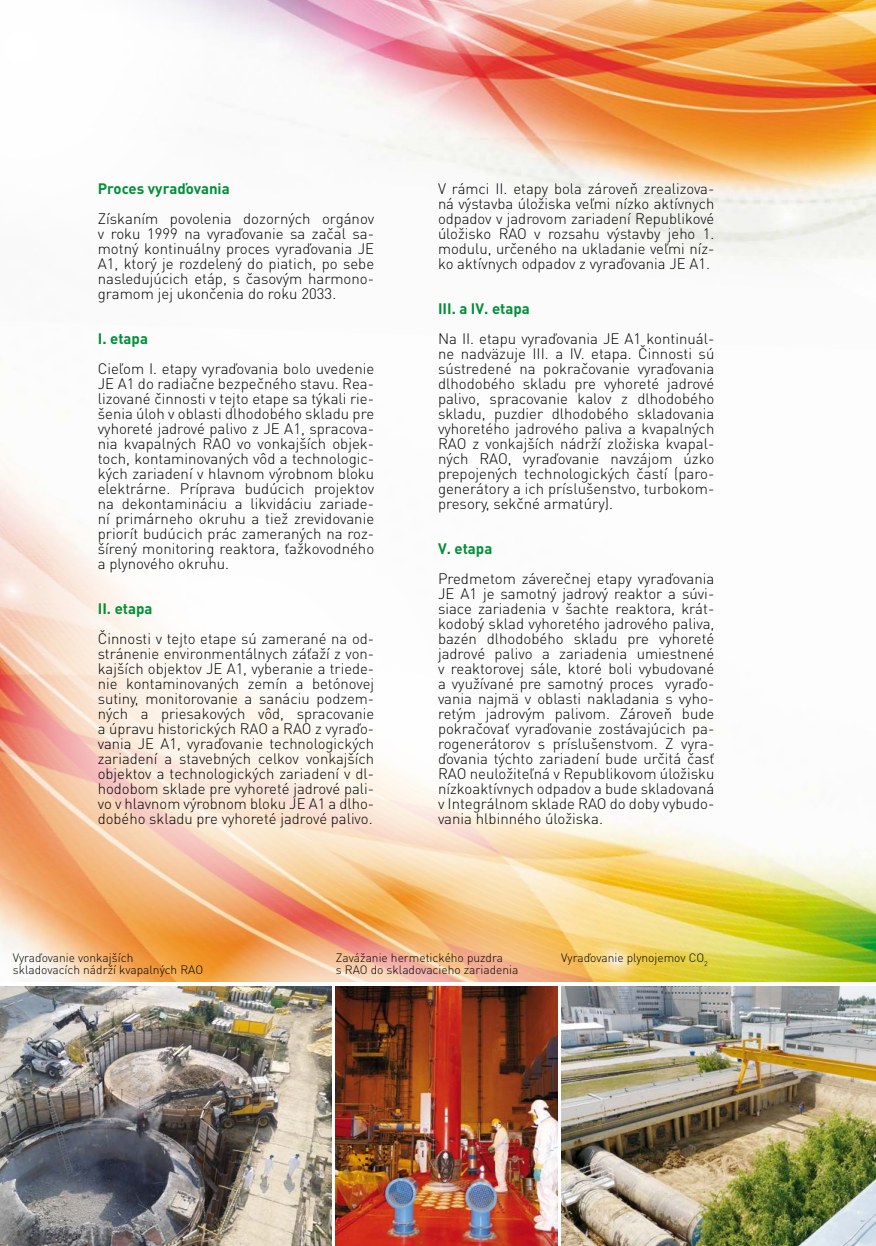
<style>
.page{position:relative;width:876px;height:1246px;background:#fff}
.page>*{position:absolute;margin:0;border:0;box-sizing:border-box;transform-origin:0 0}
.t1{font:300 15px/15px "DIN Pro";color:#000;text-align:justify}
.t2{font:700 15px "DIN Pro";color:#009037}
.t3{font:300 12px/12px "DIN Pro";color:#000}
</style>
<div class="page">
<img style="left:0;top:459px;width:876px;height:523px">
<img style="left:222px;top:0;width:654px;height:267px">
<hr style="left:0;top:642px;width:1px;height:604px;background:#fff">
<svg style="left:160px;top:0;width:62px;height:29px;fill:#f5f4f8"></svg>
<svg style="left:0;top:460px;width:479px;height:485px"></svg>
<svg style="left:0;top:580px;width:334px;height:361px"></svg>
<svg style="left:363px;top:652px;width:277px;height:277px"></svg>
<svg style="left:258px;top:620px;width:277px;height:277px"></svg>
<svg style="left:179px;top:915px;width:306px;height:306px"></svg>
<svg style="left:334px;top:876px;width:306px;height:306px;background:#f4c58c"></svg>
<img style="left:336px;top:986px;width:221px;height:260px">
<img style="left:561px;top:986px;width:315px;height:260px">
<img style="left:0;top:986px;width:332px;height:260px">
<p class="t2" style="left:98px;top:179px;width:133px">Proces vyraďovania</p>
<p class="t1" style="left:98px;top:211px;width:278px">Získaním povolenia dozorných orgánov v roku 1999 na vyraďovanie sa začal sa&shy;motný kontinuálny proces vyraďovania JE A1, ktorý je rozdelený do piatich, po sebe nasledujúcich etáp, s časovým harmono&shy;gramom jej ukončenia do roku 2033.</p>
<p class="t2" style="left:98px;top:329px;width:52px">I. etapa</p>
<p class="t1" style="left:98px;top:361px;width:278px">Cieľom I. etapy vyraďovania bolo uvedenie JE A1 do radiačne bezpečného stavu. Rea&shy;lizované činnosti v tejto etape sa týkali rie&shy;šenia úloh v oblasti dlhodobého skladu pre vyhoreté jadrové palivo z JE A1, spracova&shy;nia kvapalných RAO vo vonkajších objek&shy;toch, kontaminovaných vôd a technologic&shy;kých zariadení v hlavnom výrobnom bloku elektrárne. Príprava budúcich projektov na dekontamináciu a likvidáciu zariade&shy;ní primárneho okruhu a tiež zrevidovanie priorít budúcich prác zameraných na roz&shy;šírený monitoring reaktora, ťažkovodného a plynového okruhu.</p>
<p class="t2" style="left:98px;top:599px;width:56px">II. etapa</p>
<p class="t1" style="left:98px;top:631px;width:278px">Činnosti v tejto etape sú zamerané na od&shy;stránenie environmentálnych záťaží z von&shy;kajších objektov JE A1, vyberanie a triede&shy;nie kontaminovaných zemín a betónovej sutiny, monitorovanie a sanáciu podzem&shy;ných a priesakových vôd, spracovanie a úpravu historických RAO a RAO z vyraďo&shy;vania JE A1, vyraďovanie technologických zariadení a stavebných celkov vonkajších objektov a technologických zariadení v dl&shy;hodobom sklade pre vyhoreté jadrové pali&shy;vo v hlavnom výrobnom bloku JE A1 a dlho&shy;dobého skladu pre vyhoreté jadrové palivo.</p>
<p class="t1" style="left:438px;top:181px;width:278px">V rámci II. etapy bola zároveň zrealizova&shy;ná výstavba úložiska veľmi nízko aktívnych odpadov v jadrovom zariadení Republikové úložisko RAO v rozsahu výstavby jeho 1. modulu, určeného na ukladanie veľmi níz&shy;ko aktívnych odpadov z vyraďovania JE A1.</p>
<p class="t2" style="left:438px;top:299px;width:93px">III. a IV. etapa</p>
<p class="t1" style="left:438px;top:331px;width:278px">Na II. etapu vyraďovania JE A1 kontinuál&shy;ne nadväzuje III. a IV. etapa. Činnosti sú sústredené na pokračovanie vyraďovania dlhodobého skladu pre vyhoreté jadrové palivo, spracovanie kalov z dlhodobého skladu, puzdier dlhodobého skladovania vyhoretého jadrového paliva a kvapalných RAO z vonkajších nádrží zložiska kvapal&shy;ných RAO, vyraďovanie navzájom úzko prepojených technologických častí (paro&shy;generátory a ich príslušenstvo, turbokom&shy;presory, sekčné armatúry).</p>
<p class="t2" style="left:438px;top:539px;width:56px">V. etapa</p>
<p class="t1" style="left:438px;top:571px;width:278px">Predmetom záverečnej etapy vyraďovania JE A1 je samotný jadrový reaktor a súvi&shy;siace zariadenia v šachte reaktora, krát&shy;kodobý sklad vyhoretého jadrového paliva, bazén dlhodobého skladu pre vyhoreté jadrové palivo a zariadenia umiestnené v reaktorovej sále, ktoré boli vybudované a využívané pre samotný proces vyraďo&shy;vania najmä v oblasti nakladania s vyho&shy;retým jadrovým palivom. Zároveň bude pokračovať vyraďovanie zostávajúcich pa&shy;rogenerátorov s príslušenstvom. Z vyra&shy;ďovania týchto zariadení bude určitá časť RAO neuložiteľná v Republikovom úložisku nízkoaktívnych odpadov a bude skladovaná v Integrálnom sklade RAO do doby vybudo&shy;vania hlbinného úložiska.</p>
<p class="t3" style="left:13px;top:951px;width:192px">Vyraďovanie vonkajších skladovacích nádrží kvapalných RAO</p>
<p class="t3" style="left:561px;top:951px;width:148px">Vyraďovanie plynojemov CO<sub>2</sub></p>
<p class="t3" style="left:336px;top:951px;width:184px">Zavážanie hermetického puzdra<br>s RAO do skladovacieho zariadenia</p>
</div>
